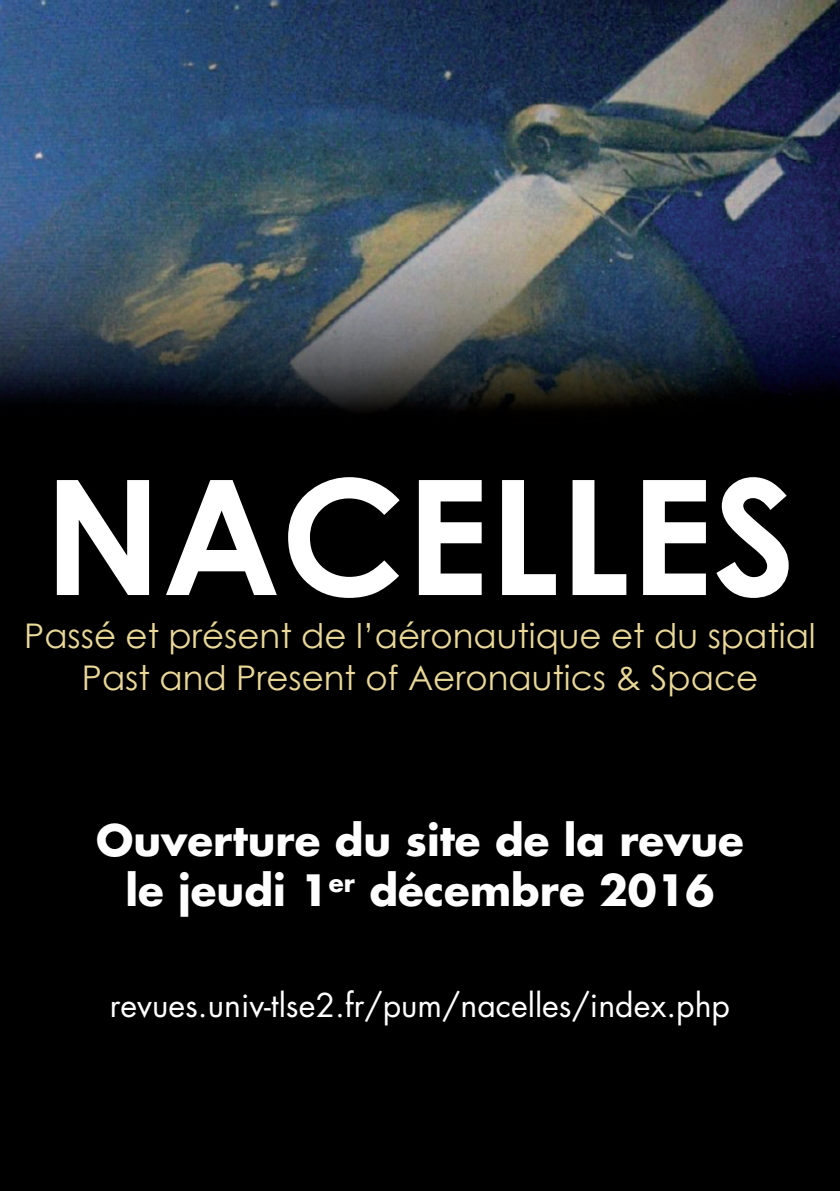
<style>
.page{position:relative;width:840px;height:1191px;background:#fff}
.page>*{position:absolute;margin:0;border:0;box-sizing:border-box;transform-origin:0 0}
.t1{font:700 160px "Century Gothic";color:#fff}
.t2{font:700 42px/50.4px "Futura";color:#fff;text-align:center}
.t3{font:34px/42px "Century Gothic";color:#e9d897;text-align:center}
.t4{font:32px "Futura";color:#fff}
</style>
<div class="page">
<div style="left:0;top:0;width:839px;height:1191px;background:#000"></div>
<img style="left:0;top:0;width:839px;height:412px">
<h1 class="t1" style="left:44px;top:436px;width:754px">NACELLES</h1>
<p class="t3" style="left:24px;top:614px;width:792px">Passé et présent de l’aéronautique et du spatial<br>Past and Present of Aeronautics &amp; Space</p>
<p class="t2" style="left:96px;top:814px;width:648px">Ouverture du site de la revue le jeudi 1<sup>er</sup> décembre 2016</p>
<p class="t4" style="left:110px;top:983px;width:621px">revues.univ-tlse2.fr/pum/nacelles/index.php</p>
</div>
